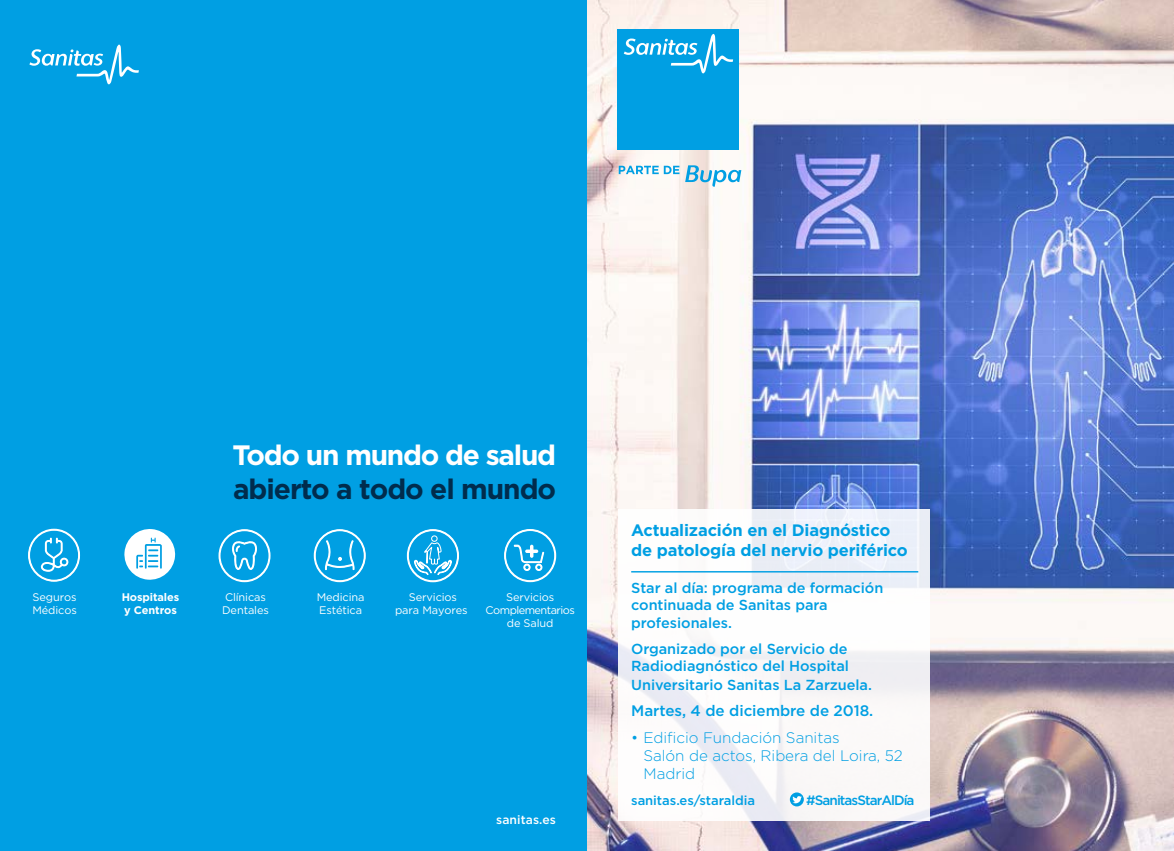
<style>
.page{position:relative;width:1174px;height:851px;background:#fff}
.page>*{position:absolute;margin:0;border:0;box-sizing:border-box;transform-origin:0 0}
.t1{font:700 28.05px "Gotham";letter-spacing:-.035em;color:#002c4d}
.t2{font:700 28.05px "Gotham";letter-spacing:-.045em;color:#fff}
.t3{font:700 16.5px/19.8px "Gotham";letter-spacing:-.01em;color:#009fe3}
.t4{font:300 15.15px/18.3px "Gotham";letter-spacing:-.005em;color:#009fe3}
.t5{font:500 15.15px "Gotham";letter-spacing:-.005em;color:#009fe3}
.t6{font:500 14.55px/17.9px "Gotham";letter-spacing:-.005em;color:#009fe3}
.t7{font:500 13.5px "Gotham";letter-spacing:-.07em;color:#009fe3}
.t8{font:500 13.05px "Gotham";letter-spacing:-.005em;color:#009fe3}
.t9{font:500 12.15px "Gotham";letter-spacing:.005em;color:#fff}
.t10{font:10.95px/13.2px "Gotham";letter-spacing:-.01em;color:#fff}
.t11{font:10.95px/13.2px "Gotham";letter-spacing:-.05em;color:#fff;text-align:center}
.t12{font:700 10.95px/13.2px "Gotham";letter-spacing:-.01em;color:#fff}
</style>
<div class="page">
<img style="left:587px;top:0;width:587px;height:850px">
<svg style="left:618px;top:166px;width:40px;height:8px"></svg>
<svg style="left:664px;top:166px;width:15px;height:8px"></svg>
<svg style="left:685px;top:165px;width:56px;height:22px"></svg>
<div style="left:618px;top:29px;width:121px;height:121px;background:#009fe3"></div>
<svg style="left:623px;top:34px;width:110px;height:39px"></svg>
<svg style="left:618px;top:509px;width:311px;height:312px"></svg>
<hr style="left:631px;top:571px;width:287px;height:1px;background:#009fe3">
<svg style="left:790px;top:792px;width:14px;height:14px"></svg>
<svg style="left:792px;top:795px;width:10px;height:8px"></svg>
<div style="left:0;top:0;width:587px;height:850px;background:#009fe3"></div>
<svg style="left:29px;top:45px;width:110px;height:39px"></svg>
<svg style="left:314px;top:529px;width:51px;height:53px"></svg>
<svg style="left:504px;top:529px;width:52px;height:53px"></svg>
<svg style="left:407px;top:529px;width:52px;height:53px"></svg>
<svg style="left:219px;top:529px;width:51px;height:53px"></svg>
<svg style="left:28px;top:529px;width:52px;height:52px"></svg>
<svg style="left:124px;top:529px;width:52px;height:51px"></svg>
<h1 class="t2" style="left:232px;top:437px;width:325px">Todo un mundo de salud</h1>
<h1 class="t1" style="left:233px;top:470px;width:325px">abierto a todo el mundo</h1>
<p class="t10" style="left:222px;top:590px;width:48px">Clínicas<br>Dentales</p>
<p class="t10" style="left:395px;top:590px;width:74px;text-align:center">Servicios para Mayores</p>
<p class="t10" style="left:32px;top:590px;width:46px">Seguros<br>Médicos</p>
<p class="t10" style="left:317px;top:590px;width:49px">Medicina<br>Estética</p>
<p class="t12" style="left:122px;top:590px;width:59px">Hospitales y Centros</p>
<p class="t11" style="left:485px;top:590px;width:91px">Servicios<br>Complementarios de Salud</p>
<p class="t9" style="left:496px;top:811px;width:61px">sanitas.es</p>
<p class="t3" style="left:631px;top:520px;width:278px">Actualización en el Diagnóstico de patología del nervio periférico</p>
<p class="t6" style="left:631px;top:578px;width:254px">Star al día: programa de formación continuada de Sanitas para profesionales.</p>
<p class="t6" style="left:631px;top:639px;width:242px">Organizado por el Servicio de<br>Radiodiagnóstico del Hospital<br>Universitario Sanitas La Zarzuela.</p>
<p class="t5" style="left:631px;top:700px;width:244px">Martes, 4 de diciembre de 2018.</p>
<p class="t4" style="left:643px;top:727px;width:261px;text-indent:-12px">• Edificio Fundación Sanitas<br>Salón de actos, Ribera del Loira, 52<br>Madrid</p>
<p class="t8" style="left:631px;top:792px;width:125px">sanitas.es/staraldia</p>
<p class="t7" style="left:806px;top:791px;width:110px">#SanitasStarAlDía</p>
</div>
